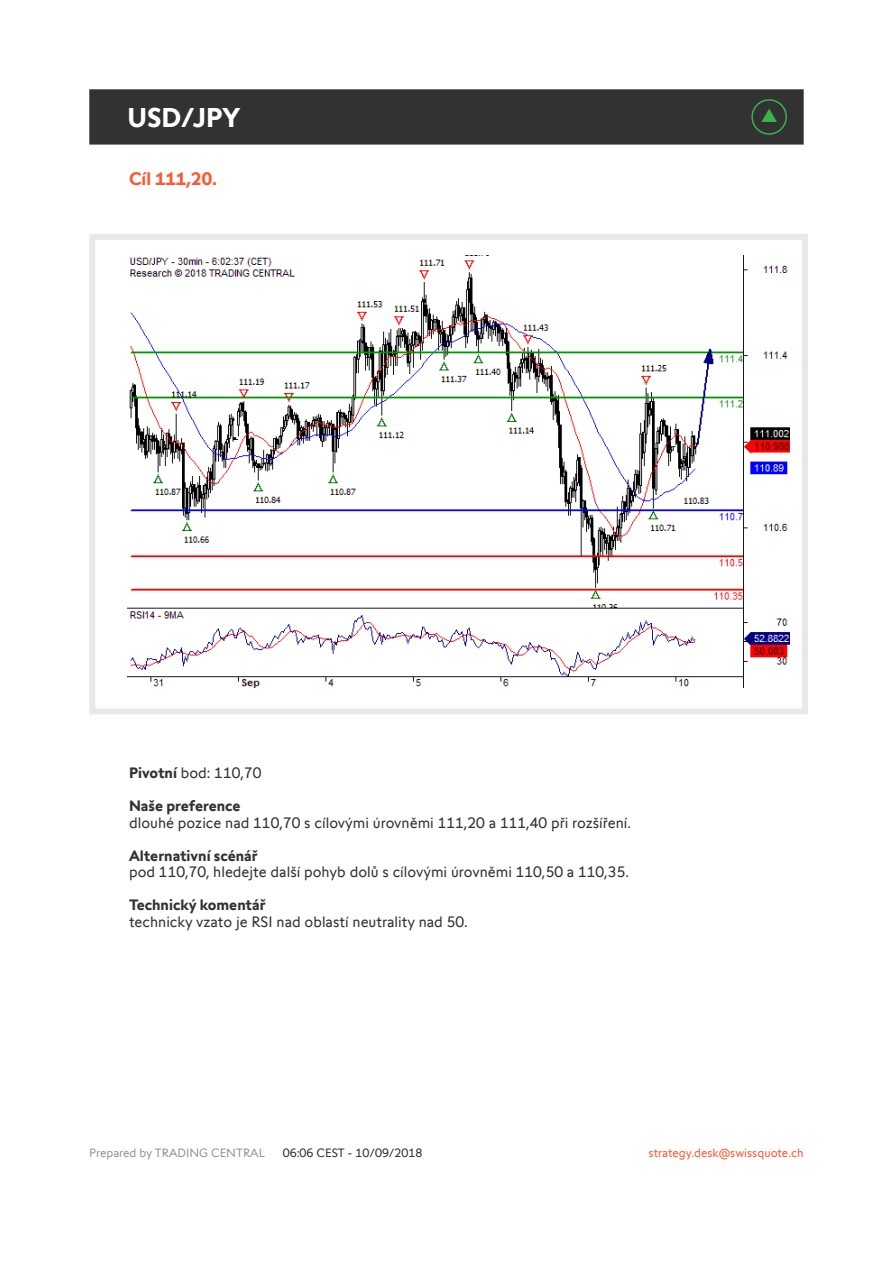
<style>
.page{position:relative;width:893px;height:1263px;background:#fff}
.page>*{position:absolute;margin:0;border:0;box-sizing:border-box;transform-origin:0 0}
.t1{font:700 27px "Swissquote CT";color:#fff}
.t2{font:700 18px "Swissquote CT";color:#fa5b35}
.t3{font:15px "Swissquote CT";color:#323232}
.t4{font:700 15px "Swissquote CT";color:#323232}
.t5{font:12px "Swissquote CT";color:#fa5b35}
.t6{font:12px "Swissquote CT";color:#939598}
.t7{font:12px "Swissquote CT";color:#323232}
.s1{font-weight:700}
</style>
<div class="page">
<div style="left:89px;top:234px;width:719px;height:480px;border:6px solid #e9e8e7"></div>
<div style="left:89px;top:89px;width:715px;height:56px;background:#323232;border:2px solid #323232"></div>
<img style="left:128px;top:255px;width:661px;height:432px">
<svg style="left:751px;top:99px;width:36px;height:36px"></svg>
<h1 class="t1" style="left:128px;top:101px;width:114px">USD/JPY</h1>
<p class="t2" style="left:129px;top:168px;width:89px">Cíl 111,20.</p>
<p class="t3" style="left:129px;top:764px;width:134px"><span class="s1">Pivotní</span> bod: 110,70</p>
<p class="t4" style="left:129px;top:797px;width:113px">Naše preference</p>
<p class="t3" style="left:129px;top:814px;width:503px">dlouhé pozice nad 110,70 s cílovými úrovněmi 111,20 a 111,40 při rozšíření.</p>
<p class="t4" style="left:129px;top:846px;width:130px">Alternativní scénář</p>
<p class="t3" style="left:129px;top:863px;width:501px">pod 110,70, hledejte další pohyb dolů s cílovými úrovněmi 110,50 a 110,35.</p>
<p class="t4" style="left:129px;top:896px;width:138px">Technický komentář</p>
<p class="t3" style="left:129px;top:913px;width:340px">technicky vzato je RSI nad oblastí neutrality nad 50.</p>
<p class="t6" style="left:89px;top:1145px;width:177px">Prepared by TRADING CENTRAL</p>
<p class="t7" style="left:283px;top:1145px;width:141px">06:06 CEST - 10/09/2018</p>
<p class="t5" style="left:649px;top:1145px;width:157px">strategy.desk@swissquote.ch</p>
</div>
